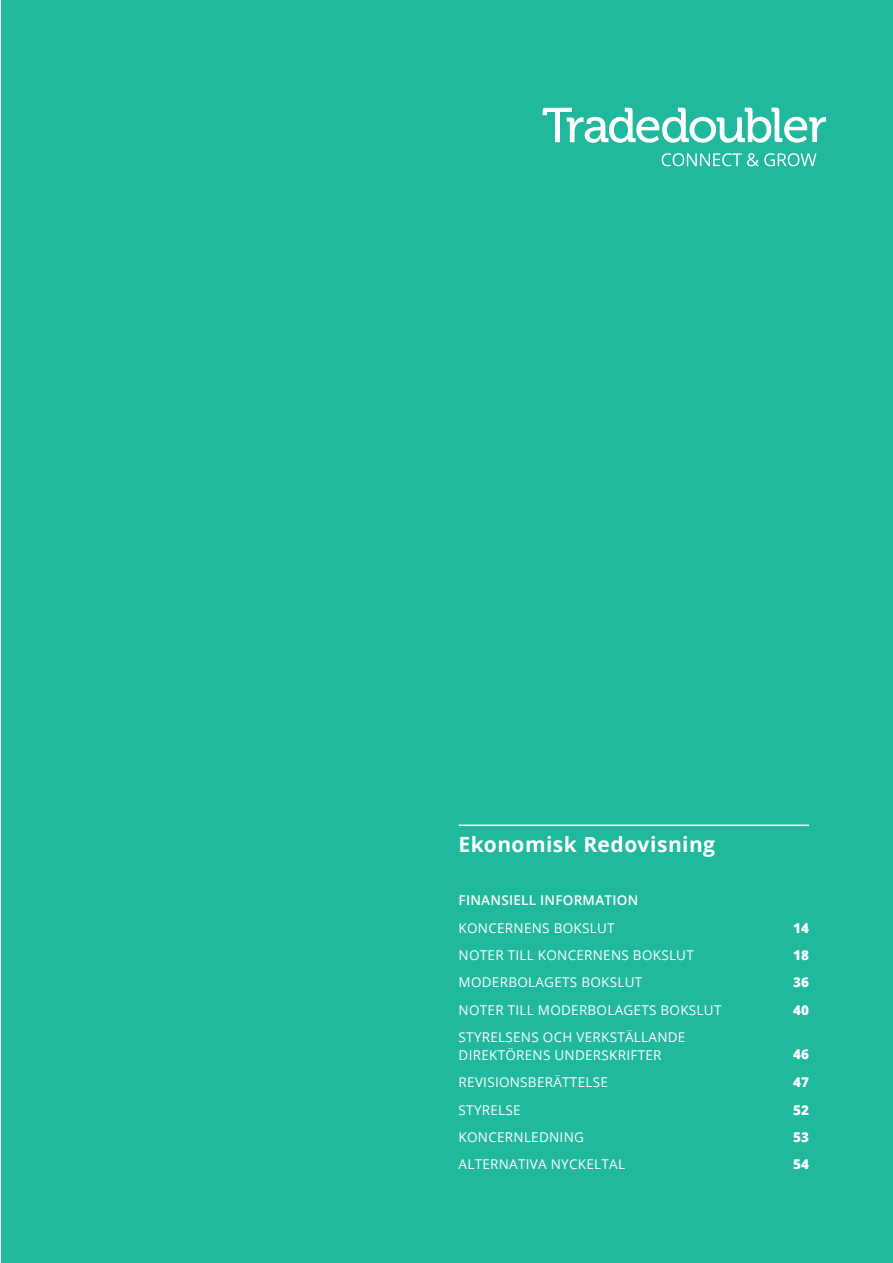
<style>
.page{position:relative;width:893px;height:1263px;background:#fff}
.page>*{position:absolute;margin:0;border:0;box-sizing:border-box;transform-origin:0 0}
.t1{font:700 21px "Open Sans";letter-spacing:.02em;color:#fff}
.t2{font:13.5px/18px "Open Sans";letter-spacing:.02em;color:#fff}
.t3{font:600 13.5px "Open Sans";letter-spacing:.02em;color:#fff}
.t4{font:800 13.5px "Open Sans";letter-spacing:.01em;color:#fff}
</style>
<div class="page">
<div style="left:1px;top:0;width:892px;height:1263px;background:#20b99e"></div>
<hr style="left:459px;top:824px;width:350px;height:2px;background:#fff">
<svg style="left:543px;top:108px;width:283px;height:35px"></svg>
<svg style="left:662px;top:153px;width:154px;height:13px"></svg>
<h1 class="t1" style="left:459px;top:829px;width:258px">Ekonomisk Redovisning</h1>
<p class="t3" style="left:459px;top:891px;width:181px">FINANSIELL INFORMATION</p>
<p class="t2" style="left:459px;top:918px;width:157px">KONCERNENS BOKSLUT</p>
<p class="t4" style="left:793px;top:917px;width:17px">14</p>
<p class="t2" style="left:459px;top:946px;width:237px">NOTER TILL KONCERNENS BOKSLUT</p>
<p class="t4" style="left:793px;top:945px;width:17px">18</p>
<p class="t2" style="left:459px;top:973px;width:185px">MODERBOLAGETS BOKSLUT</p>
<p class="t4" style="left:793px;top:972px;width:17px">36</p>
<p class="t2" style="left:459px;top:1000px;width:264px">NOTER TILL MODERBOLAGETS BOKSLUT</p>
<p class="t4" style="left:793px;top:999px;width:17px">40</p>
<p class="t2" style="left:459px;top:1028px;width:228px">STYRELSENS OCH VERKSTÄLLANDE<br>DIREKTÖRENS UNDERSKRIFTER</p>
<p class="t4" style="left:793px;top:1044px;width:17px">46</p>
<p class="t2" style="left:459px;top:1073px;width:151px">REVISIONSBERÄTTELSE</p>
<p class="t4" style="left:793px;top:1072px;width:17px">47</p>
<p class="t2" style="left:459px;top:1100px;width:64px">STYRELSE</p>
<p class="t4" style="left:793px;top:1099px;width:17px">52</p>
<p class="t2" style="left:459px;top:1128px;width:127px">KONCERNLEDNING</p>
<p class="t4" style="left:793px;top:1127px;width:17px">53</p>
<p class="t2" style="left:459px;top:1155px;width:168px">ALTERNATIVA NYCKELTAL</p>
<p class="t4" style="left:793px;top:1154px;width:17px">54</p>
</div>
